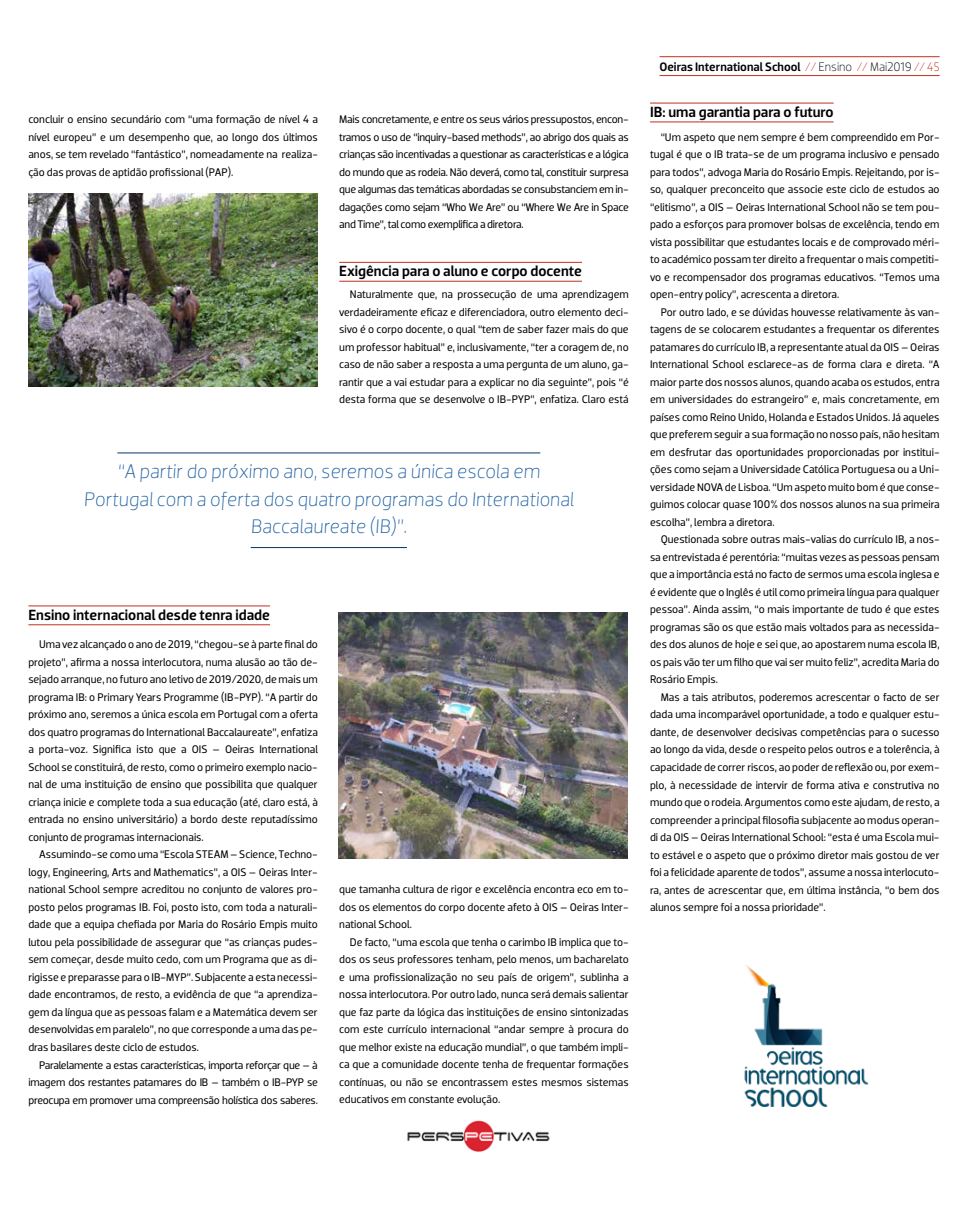
<style>
.page{position:relative;width:968px;height:1205px;background:#fff}
.page>*{position:absolute;margin:0;border:0;box-sizing:border-box;transform-origin:0 0}
.t1{font:italic 300 20px/27.5px "Dobra";color:#2363a3;text-align:center}
.t2{font:500 15px "Dobra";color:#000}
.t3{font:500 12.5px "Dobra";color:#000}
.t4{font:11.25px/17.5px "Dobra";letter-spacing:-.005em;color:#000;text-align:justify}
.s1{font-weight:300;color:#c32f1f}
.s2{font-weight:300}
</style>
<div class="page">
<hr style="left:659px;top:75px;width:280px;height:1px;background:#c32f1f">
<hr style="left:659px;top:56px;width:280px;height:1px;background:#c32f1f">
<img style="left:407px;top:1121px;width:143px;height:31px">
<hr style="left:28px;top:624px;width:242px;height:1px;background:#c32f1f">
<hr style="left:28px;top:605px;width:242px;height:1px;background:#c32f1f">
<hr style="left:339px;top:281px;width:243px;height:1px;background:#c32f1f">
<hr style="left:339px;top:262px;width:243px;height:1px;background:#c32f1f">
<hr style="left:650px;top:122px;width:183px;height:1px;background:#c32f1f">
<hr style="left:650px;top:103px;width:183px;height:1px;background:#c32f1f">
<hr style="left:117px;top:453px;width:423px;height:1px;background:#003566">
<hr style="left:251px;top:547px;width:156px;height:1px;background:#003566">
<img style="left:28px;top:193px;width:290px;height:193px">
<img style="left:338px;top:613px;width:289px;height:245px">
<img style="left:744px;top:965px;width:125px;height:142px">
<p class="t4" style="left:28px;top:111px;width:291px">concluir o ensino secundário com “uma formação de nível 4 a nível europeu” e um desempenho que, ao longo dos últimos anos, se tem revelado “fantástico”, nomeadamente na realiza&shy;ção das provas de aptidão profissional (PAP).</p>
<p class="t4" style="left:339px;top:111px;width:291px">Mais concretamente, e entre os seus vários pressupostos, encon&shy;tramos o uso de “inquiry-based methods”, ao abrigo dos quais as crianças são incentivadas a questionar as características e a lógica do mundo que as rodeia. Não deverá, como tal, constituir surpresa que algumas das temáticas abordadas se consubstanciem em in&shy;dagações como sejam “Who We Are” ou “Where We Are in Space and Time”, tal como exemplifica a diretora.</p>
<h2 class="t2" style="left:339px;top:262px;width:244px">Exigência para o aluno e corpo docente</h2>
<p class="t4" style="left:339px;top:286px;width:291px;text-indent:11px">Naturalmente que, na prossecução de uma aprendizagem verdadeiramente eficaz e diferenciadora, outro elemento deci&shy;sivo é o corpo docente, o qual “tem de saber fazer mais do que um professor habitual” e, inclusivamente, “ter a coragem de, no caso de não saber a resposta a uma pergunta de um aluno, ga&shy;rantir que a vai estudar para a explicar no dia seguinte”, pois “é desta forma que se desenvolve o IB-PYP”, enfatiza. Claro está</p>
<h1 class="t1" style="left:84px;top:457px;width:491px">“A partir do próximo ano, seremos a única escola em<br>Portugal com a oferta dos quatro programas do International<br>Baccalaureate (IB)”.</h1>
<h2 class="t2" style="left:28px;top:606px;width:243px">Ensino internacional desde tenra idade</h2>
<p class="t4" style="left:28px;top:636px;width:291px;text-indent:11px">Uma vez alcançado o ano de 2019, “chegou-se à parte final do projeto”, afirma a nossa interlocutora, numa alusão ao tão de&shy;sejado arranque, no futuro ano letivo de 2019/2020, de mais um programa IB: o Primary Years Programme (IB-PYP). “A partir do próximo ano, seremos a única escola em Portugal com a oferta dos quatro programas do International Baccalaureate”, enfatiza a porta-voz. Significa isto que a OIS – Oeiras International School se constituirá, de resto, como o primeiro exemplo nacio&shy;nal de uma instituição de ensino que possibilita que qualquer criança inicie e complete toda a sua educação (até, claro está, à entrada no ensino universitário) a bordo deste reputadíssimo conjunto de programas internacionais.</p>
<p class="t4" style="left:28px;top:846px;width:291px;text-indent:11px">Assumindo-se como uma “Escola STEAM – Science, Techno&shy;logy, Engineering, Arts and Mathematics”, a OIS – Oeiras Inter&shy;national School sempre acreditou no conjunto de valores pro&shy;posto pelos programas IB. Foi, posto isto, com toda a naturali&shy;dade que a equipa chefiada por Maria do Rosário Empis muito lutou pela possibilidade de assegurar que “as crianças pudes&shy;sem começar, desde muito cedo, com um Programa que as di&shy;rigisse e preparasse para o IB-MYP”. Subjacente a esta necessi&shy;dade encontramos, de resto, a evidência de que “a aprendiza&shy;gem da língua que as pessoas falam e a Matemática devem ser desenvolvidas em paralelo”, no que corresponde a uma das pe&shy;dras basilares deste ciclo de estudos.</p>
<p class="t4" style="left:28px;top:1056px;width:291px;text-indent:11px">Paralelamente a estas características, importa reforçar que – à imagem dos restantes patamares do IB – também o IB-PYP se preocupa em promover uma compreensão holística dos saberes.</p>
<p class="t4" style="left:339px;top:881px;width:291px">que tamanha cultura de rigor e excelência encontra eco em to&shy;dos os elementos do corpo docente afeto à OIS – Oeiras Inter&shy;national School.</p>
<p class="t4" style="left:339px;top:933px;width:291px;text-indent:11px">De facto, “uma escola que tenha o carimbo IB implica que to&shy;dos os seus professores tenham, pelo menos, um bacharelato e uma profissionalização no seu país de origem”, sublinha a nossa interlocutora. Por outro lado, nunca será demais salientar que faz parte da lógica das instituições de ensino sintonizadas com este currículo internacional “andar sempre à procura do que melhor existe na educação mundial”, o que também impli&shy;ca que a comunidade docente tenha de frequentar formações contínuas, ou não se encontrassem estes mesmos sistemas educativos em constante evolução.</p>
<p class="t3" style="left:659px;top:59px;width:281px">Oeiras International School <span class="s1">//</span> <span class="s2">Ensino</span> <span class="s1">//</span> <span class="s2">Mai2019</span> <span class="s1">// 45</span></p>
<h2 class="t2" style="left:650px;top:103px;width:185px">IB: uma garantia para o futuro</h2>
<p class="t4" style="left:650px;top:128px;width:291px;text-indent:11px">“Um aspeto que nem sempre é bem compreendido em Por&shy;tugal é que o IB trata-se de um programa inclusivo e pensado para todos”, advoga Maria do Rosário Empis. Rejeitando, por is&shy;so, qualquer preconceito que associe este ciclo de estudos ao “elitismo”, a OIS – Oeiras International School não se tem pou&shy;pado a esforços para promover bolsas de excelência, tendo em vista possibilitar que estudantes locais e de comprovado méri&shy;to académico possam ter direito a frequentar o mais competiti&shy;vo e recompensador dos programas educativos. “Temos uma open-entry policy”, acrescenta a diretora.</p>
<p class="t4" style="left:650px;top:303px;width:291px;text-indent:11px">Por outro lado, e se dúvidas houvesse relativamente às van&shy;tagens de se colocarem estudantes a frequentar os diferentes patamares do currículo IB, a representante atual da OIS – Oeiras International School esclarece-as de forma clara e direta. “A maior parte dos nossos alunos, quando acaba os estudos, entra em universidades do estrangeiro” e, mais concretamente, em países como Reino Unido, Holanda e Estados Unidos. Já aqueles que preferem seguir a sua formação no nosso país, não hesitam em desfrutar das oportunidades proporcionadas por institui&shy;ções como sejam a Universidade Católica Portuguesa ou a Uni&shy;versidade NOVA de Lisboa. “Um aspeto muito bom é que conse&shy;guimos colocar quase 100% dos nossos alunos na sua primeira escolha”, lembra a diretora.</p>
<p class="t4" style="left:650px;top:531px;width:291px;text-indent:11px">Questionada sobre outras mais-valias do currículo IB, a nos&shy;sa entrevistada é perentória: “muitas vezes as pessoas pensam que a importância está no facto de sermos uma escola inglesa e é evidente que o Inglês é util como primeira língua para qualquer pessoa”. Ainda assim, “o mais importante de tudo é que estes programas são os que estão mais voltados para as necessida&shy;des dos alunos de hoje e sei que, ao apostarem numa escola IB, os pais vão ter um filho que vai ser muito feliz”, acredita Maria do Rosário Empis.</p>
<p class="t4" style="left:650px;top:688px;width:291px;text-indent:11px">Mas a tais atributos, poderemos acrescentar o facto de ser dada uma incomparável oportunidade, a todo e qualquer estu&shy;dante, de desenvolver decisivas competências para o sucesso ao longo da vida, desde o respeito pelos outros e a tolerência, à capacidade de correr riscos, ao poder de reflexão ou, por exem&shy;plo, à necessidade de intervir de forma ativa e construtiva no mundo que o rodeia. Argumentos como este ajudam, de resto, a compreender a principal filosofia subjacente ao modus operan&shy;di da OIS – Oeiras International School: “esta é uma Escola mui&shy;to estável e o aspeto que o próximo diretor mais gostou de ver foi a felicidade aparente de todos”, assume a nossa interlocuto&shy;ra, antes de acrescentar que, em última instância, “o bem dos alunos sempre foi a nossa prioridade”.</p>
</div>
